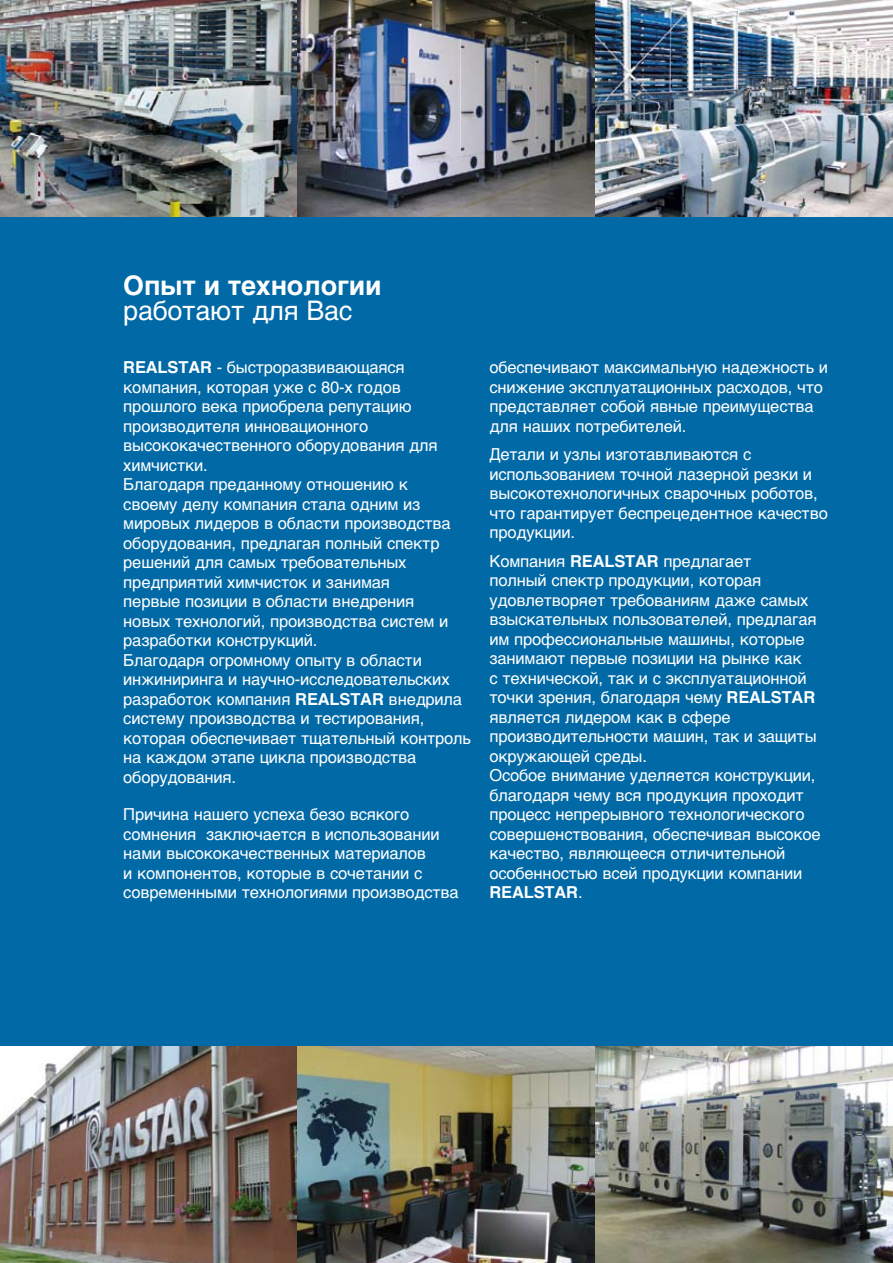
<style>
.page{position:relative;width:893px;height:1263px;background:#0069a6}
.page>*{position:absolute;margin:0;border:0;box-sizing:border-box;transform-origin:0 0}
.t1{font:700 27px "Helvetica Cyr";letter-spacing:-.01em;color:#fff}
.t2{font:27px "Helvetica Cyr Upright";letter-spacing:-.01em;color:#fff}
.t3{font:16.5px/19.5px "Helvetica Cyr Upright";letter-spacing:-.01em;color:#fff}
.t4{font:700 16.5px "Helvetica Cyr";letter-spacing:-.01em;color:#fff}
.s1{font-family:"Helvetica Cyr";font-weight:700}
.s2{font-family:"Helvetica Cyr Upright";font-weight:400}
</style>
<div class="page">
<img style="left:0;top:0;width:893px;height:217px">
<img style="left:0;top:1046px;width:893px;height:217px">
<h1 class="t1" style="left:123px;top:270px;width:260px">Опыт и технологии</h1>
<h1 class="t2" style="left:123px;top:296px;width:231px">работают для Вас</h1>
<p class="t3" style="left:123px;top:358px;width:349px"><span class="s1">REALSTAR</span> - быстроразвивающаяся компания, которая уже с 80-х годов прошлого века приобрела репутацию производителя инновационного высококачественного оборудования для химчистки.<br>Благодаря преданному отношению к<br>своему делу компания стала одним из мировых лидеров в области производства оборудования, предлагая полный спектр решений для самых требовательных предприятий химчисток и занимая<br>первые позиции в области внедрения<br>новых технологий, производства систем и разработки конструкций.<br>Благодаря огромному опыту в области инжиниринга и научно-исследовательских разработок компания <span class="s1">REALSTAR</span> внедрила систему производства и тестирования, которая обеспечивает тщательный контроль на каждом этапе цикла производства оборудования.</p>
<p class="t3" style="left:123px;top:805px;width:337px">Причина нашего успеха безо всякого сомнения заключается в использовании нами высококачественных материалов<br>и компонентов, которые в сочетании с современными технологиями производства</p>
<p class="t3" style="left:489px;top:358px;width:340px">обеспечивают максимальную надежность и снижение эксплуатационных расходов, что представляет собой явные преимущества для наших потребителей.</p>
<p class="t3" style="left:489px;top:445px;width:340px">Детали и узлы изготавливаются с использованием точной лазерной резки и высокотехнологичных сварочных роботов, что гарантирует беспрецедентное качество продукции.</p>
<p class="t3" style="left:489px;top:551px;width:333px">Компания <span class="s1">REALSTAR</span> предлагает<br>полный спектр продукции, которая удовлетворяет требованиям даже самых взыскательных пользователей, предлагая им профессиональные машины, которые занимают первые позиции на рынке как<br>с технической, так и с эксплуатационной точки зрения, благодаря чему <span class="s1">REALSTAR </span>является лидером как в сфере производительности машин, так и защиты окружающей среды.<br>Особое внимание уделяется конструкции, благодаря чему вся продукция проходит процесс непрерывного технологического совершенствования, обеспечивая высокое качество, являющееся отличительной особенностью всей продукции компании</p>
<p class="t4" style="left:489px;top:883px;width:95px">REALSTAR<span class="s2">.</span></p>
</div>
